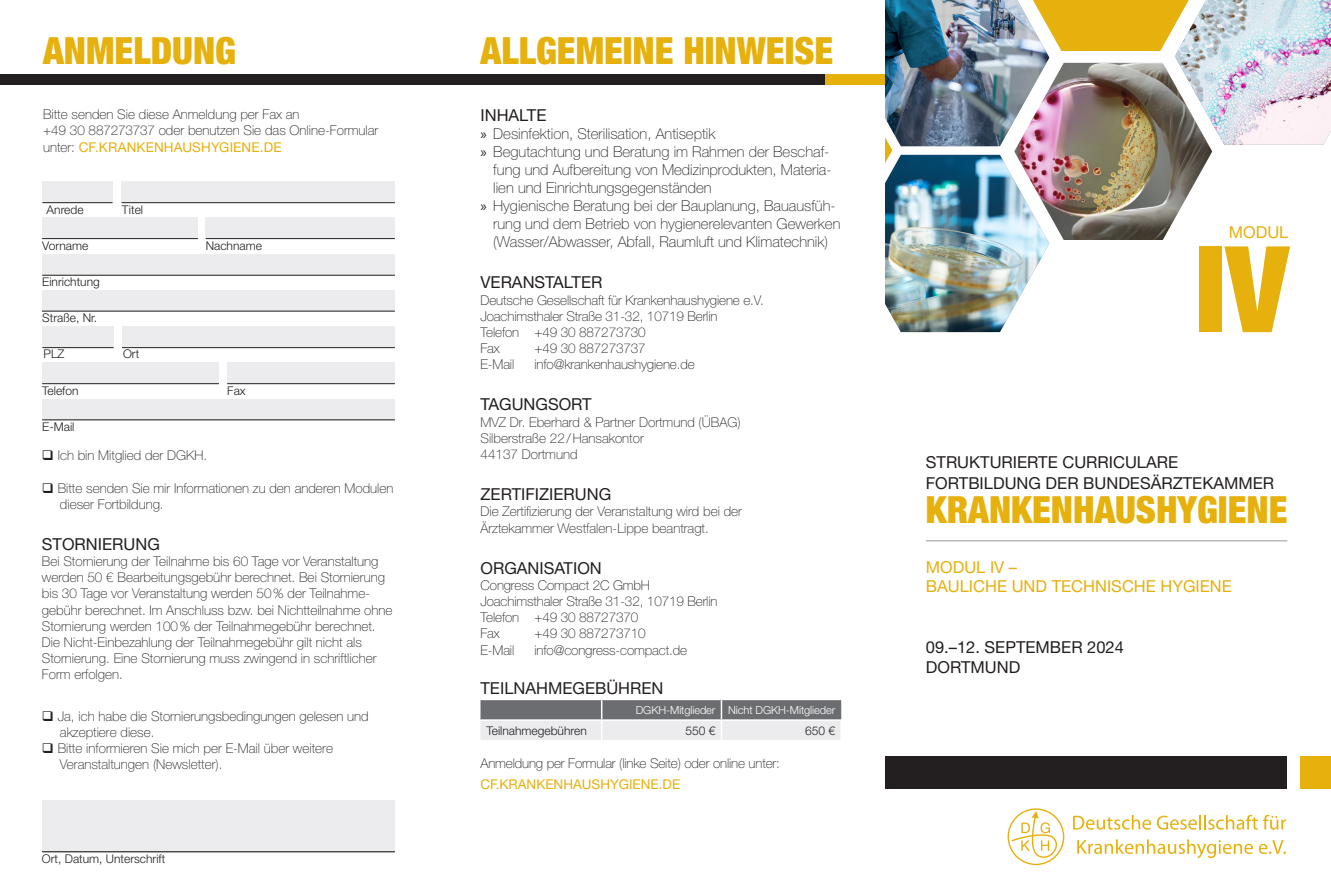
<style>
.page{position:relative;width:1331px;height:893px;background:#fff}
.page>*{position:absolute;margin:0;border:0;box-sizing:border-box;transform-origin:0 0}
.Subhead{font:900 condensed 120px "Helvetica Neue LT Std";color:#e6b00d}
.Head{font:900 condensed 37.5px "Helvetica Neue LT Std";color:#e6b00d}
.Subhead-2{font:16.5px/19.8px "Helvetica Neue LT Std";color:#231f20}
.Subhead-3{font:16.5px/19.8px "Helvetica Neue LT Std";color:#e6b00d}
.Fließtext{font:16.5px "Helvetica Neue LT Std";color:#231f20}
.t1{font:100 15px/18px "Helvetica Neue LT Std";color:#231f20}
.Fließtext-2{font:100 13.5px/16.2px "Helvetica Neue LT Std";color:#231f20}
.Fließtext-3{font:300 12px "Helvetica Neue LT Std";color:#231f20}
.Fließtext-4{font:300 11.1px "Helvetica Neue LT Std";letter-spacing:-.01em;color:#fff}
.s1{font-weight:400;color:#e6b00d}
.s2{font-family:"Myriad Pro";font-weight:400}
</style>
<div class="page">
<hr style="left:926px;top:541px;width:361px;height:1px;background:#939598">
<img style="left:885px;top:0;width:446px;height:332px">
<div style="left:868px;top:756px;width:418px;height:32px;background:#231f20"></div>
<div style="left:1301px;top:756px;width:30px;height:32px;background:#e6b00d"></div>
<svg style="left:1007px;top:808px;width:57px;height:57px"></svg>
<svg style="left:1073px;top:815px;width:78px;height:15px"></svg>
<svg style="left:1157px;top:815px;width:129px;height:15px"></svg>
<svg style="left:1077px;top:839px;width:176px;height:19px"></svg>
<svg style="left:1259px;top:840px;width:27px;height:14px"></svg>
<div style="left:694px;top:0;width:191px;height:891px;background:#fff"></div>
<div style="left:0;top:74px;width:825px;height:11px;background:#231f20"></div>
<div style="left:825px;top:74px;width:60px;height:11px;background:#e6b00d"></div>
<svg style="left:480px;top:700px;width:362px;height:40px;background:#b0b0b3"></svg>
<div style="left:42px;top:182px;width:71px;height:21px;background:#ececee"></div>
<hr style="left:42px;top:202px;width:71px;height:1px;background:#231f20">
<div style="left:122px;top:182px;width:273px;height:21px;background:#ececee"></div>
<hr style="left:122px;top:202px;width:273px;height:1px;background:#231f20">
<div style="left:42px;top:218px;width:156px;height:21px;background:#ececee"></div>
<hr style="left:42px;top:238px;width:156px;height:1px;background:#231f20">
<div style="left:206px;top:218px;width:189px;height:21px;background:#ececee"></div>
<hr style="left:206px;top:238px;width:189px;height:1px;background:#231f20">
<div style="left:42px;top:254px;width:353px;height:22px;background:#ececee"></div>
<hr style="left:42px;top:275px;width:353px;height:1px;background:#231f20">
<div style="left:42px;top:290px;width:353px;height:21px;background:#ececee"></div>
<hr style="left:42px;top:311px;width:353px;height:1px;background:#231f20">
<div style="left:42px;top:327px;width:72px;height:21px;background:#ececee"></div>
<hr style="left:42px;top:347px;width:72px;height:1px;background:#231f20">
<div style="left:122px;top:327px;width:273px;height:21px;background:#ececee"></div>
<hr style="left:122px;top:347px;width:273px;height:1px;background:#231f20">
<div style="left:42px;top:363px;width:177px;height:21px;background:#ececee"></div>
<hr style="left:42px;top:383px;width:177px;height:1px;background:#231f20">
<div style="left:227px;top:363px;width:168px;height:21px;background:#ececee"></div>
<hr style="left:227px;top:383px;width:168px;height:1px;background:#231f20">
<div style="left:42px;top:399px;width:353px;height:21px;background:#ececee"></div>
<hr style="left:42px;top:419px;width:353px;height:1px;background:#231f20">
<div style="left:42px;top:800px;width:353px;height:52px;background:#ececee"></div>
<hr style="left:42px;top:851px;width:353px;height:1px;background:#231f20">
<p class="Head" style="left:43px;top:27px;width:195px">ANMELDUNG</p>
<p class="Fließtext-2" style="left:43px;top:106px;width:337px">Bitte senden Sie diese Anmeldung per Fax an<br>+49 30 887273737 oder benutzen Sie das Online-Formular unter: <span class="s1">CF.KRANKENHAUSHYGIENE.DE</span></p>
<p class="Fließtext-3" style="left:47px;top:202px;width:38px">Anrede</p>
<p class="Fließtext-3" style="left:122px;top:202px;width:23px">Titel</p>
<p class="Fließtext-3" style="left:42px;top:238px;width:48px">Vorname</p>
<p class="Fließtext-3" style="left:42px;top:274px;width:59px">Einrichtung</p>
<p class="Fließtext-3" style="left:42px;top:311px;width:56px">Straße, Nr.</p>
<p class="Fließtext-3" style="left:43px;top:347px;width:22px">PLZ</p>
<p class="Fließtext-3" style="left:123px;top:347px;width:18px">Ort</p>
<p class="Fließtext-3" style="left:42px;top:383px;width:38px">Telefon</p>
<p class="Fließtext-3" style="left:42px;top:419px;width:34px">E-Mail</p>
<p class="Fließtext-3" style="left:206px;top:238px;width:58px">Nachname</p>
<p class="Fließtext-3" style="left:227px;top:383px;width:20px">Fax</p>
<p class="Fließtext-2" style="left:42px;top:447px;width:167px">❑ Ich bin Mitglied der DGKH.</p>
<p class="Fließtext-2" style="left:60px;top:480px;width:335px;text-indent:-18px">❑ Bitte senden Sie mir Informationen zu den anderen Modulen dieser Fortbildung.</p>
<p class="Subhead-2" style="left:42px;top:534px;width:119px">STORNIERUNG</p>
<p class="Fließtext-2" style="left:42px;top:553px;width:352px">Bei Stornierung der Teilnahme bis 60 Tage vor Veranstaltung werden 50 € Bearbeitungsgebühr berechnet. Bei Stornierung bis 30 Tage vor Veranstaltung werden 50% der Teilnahme&shy;gebühr berechnet. Im Anschluss bzw. bei Nichtteilnahme ohne Stornierung werden 100% der Teilnahmegebühr berechnet.<br>Die Nicht-Einbezahlung der Teilnahmegebühr gilt nicht als Stornierung. Eine Stornierung muss zwingend in schriftlicher Form erfolgen.</p>
<p class="Fließtext-2" style="left:60px;top:708px;width:310px;text-indent:-18px">❑ Ja, ich habe die Stornierungsbedingungen gelesen und akzeptiere diese.</p>
<p class="Fließtext-2" style="left:60px;top:740px;width:275px;text-indent:-18px">❑ Bitte informieren Sie mich per E-Mail über weitere<br>Veranstaltungen (Newsletter).</p>
<p class="Fließtext-3" style="left:42px;top:851px;width:125px">Ort, Datum, Unterschrift</p>
<p class="Head" style="left:480px;top:27px;width:354px">ALLGEMEINE HINWEISE</p>
<p class="Subhead-2" style="left:480px;top:105px;width:67px">INHALTE</p>
<p class="t1" style="left:480px;top:125px;width:236px"><span class="s2">»</span> Desinfektion, Sterilisation, Antiseptik</p>
<p class="t1" style="left:493px;top:143px;width:340px;text-indent:-13px"><span class="s2">»</span> Begutachtung und Beratung im Rahmen der Beschaf&shy;fung und Aufbereitung von Medizinprodukten, Materia&shy;lien und Einrichtungsgegenständen</p>
<p class="t1" style="left:493px;top:197px;width:349px;text-indent:-13px"><span class="s2">»</span> Hygienische Beratung bei der Bauplanung, Bauausfüh&shy;rung und dem Betrieb von hygienerelevanten Gewerken (Wasser/Abwasser, Abfall, Raumluft und Klimatechnik)</p>
<p class="Subhead-2" style="left:480px;top:272px;width:123px">VERANSTALTER</p>
<p class="Fließtext-2" style="left:480px;top:292px;width:285px">Deutsche Gesellschaft für Krankenhaushygiene e.V.</p>
<p class="Fließtext-2" style="left:480px;top:308px;width:239px">Joachimsthaler Straße 31-32, 10719 Berlin</p>
<p class="Fließtext-2" style="left:480px;top:324px;width:167px">Telefon +49 30 887273730</p>
<p class="Fließtext-2" style="left:480px;top:340px;width:21px">Fax</p>
<p class="Fließtext-2" style="left:534px;top:340px;width:113px">+49 30 887273737</p>
<p class="Fließtext-2" style="left:480px;top:356px;width:35px">E-Mail</p>
<p class="Fließtext-2" style="left:534px;top:356px;width:162px">info@krankenhaushygiene.de</p>
<p class="Subhead-2" style="left:480px;top:394px;width:113px">TAGUNGSORT</p>
<p class="Fließtext-2" style="left:480px;top:414px;width:262px">MVZ Dr. Eberhard &amp; Partner Dortmund (ÜBAG)</p>
<p class="Fließtext-2" style="left:480px;top:430px;width:165px">Silberstraße 22/Hansakontor</p>
<p class="Fließtext-2" style="left:480px;top:446px;width:99px">44137 Dortmund</p>
<p class="Subhead-2" style="left:480px;top:484px;width:132px">ZERTIFIZIERUNG</p>
<p class="Fließtext-2" style="left:480px;top:503px;width:263px">Die Zertifizierung der Veranstaltung wird bei der</p>
<p class="Fließtext-2" style="left:480px;top:520px;width:230px">Ärztekammer Westfalen-Lippe beantragt.</p>
<p class="Subhead-2" style="left:480px;top:558px;width:123px">ORGANISATION</p>
<p class="Fließtext-2" style="left:480px;top:577px;width:171px">Congress Compact 2C GmbH</p>
<p class="Fließtext-2" style="left:480px;top:593px;width:239px">Joachimsthaler Straße 31-32, 10719 Berlin</p>
<p class="Fließtext-2" style="left:480px;top:609px;width:159px">Telefon +49 30 88727370</p>
<p class="Fließtext-2" style="left:480px;top:625px;width:21px">Fax</p>
<p class="Fließtext-2" style="left:534px;top:625px;width:113px">+49 30 887273710</p>
<p class="Fließtext-2" style="left:480px;top:642px;width:35px">E-Mail</p>
<p class="Fließtext-2" style="left:534px;top:642px;width:154px">info@congress-compact.de</p>
<p class="Fließtext" style="left:480px;top:678px;width:185px">TEILNAHMEGEBÜHREN</p>
<p class="Fließtext-4" style="left:636px;top:703px;width:81px">DGKH-Mitglieder</p>
<p class="Fließtext-4" style="left:728px;top:703px;width:108px">Nicht DGKH-Mitglieder</p>
<p class="Fließtext-3" style="left:486px;top:723px;width:102px">Teilnahmegebühren</p>
<p class="Fließtext-3" style="left:685px;top:723px;width:32px">550 €</p>
<p class="Fließtext-3" style="left:805px;top:723px;width:32px">650 €</p>
<p class="Fließtext-2" style="left:480px;top:752px;width:301px;line-height:21px">Anmeldung per Formular (linke Seite) oder online unter:<br><span class="s1">CF.KRANKENHAUSHYGIENE.DE</span></p>
<p class="Subhead-3" style="left:1229px;top:222px;width:61px">MODUL</p>
<p class="Subhead" style="left:1195px;top:215px;width:95px">IV</p>
<p class="Subhead-2" style="left:926px;top:452px;width:254px">STRUKTURIERTE CURRICULARE</p>
<p class="Subhead-2" style="left:926px;top:473px;width:350px">FORTBILDUNG DER BUNDESÄRZTEKAMMER</p>
<p class="Head" style="left:926px;top:486px;width:363px">KRANKENHAUSHYGIENE</p>
<p class="Subhead-3" style="left:926px;top:557px;width:308px">MODUL IV –<br>BAULICHE UND TECHNISCHE HYGIENE</p>
<p class="Subhead-2" style="left:926px;top:637px;width:200px">09.–12. SEPTEMBER 2024<br>DORTMUND</p>
</div>
